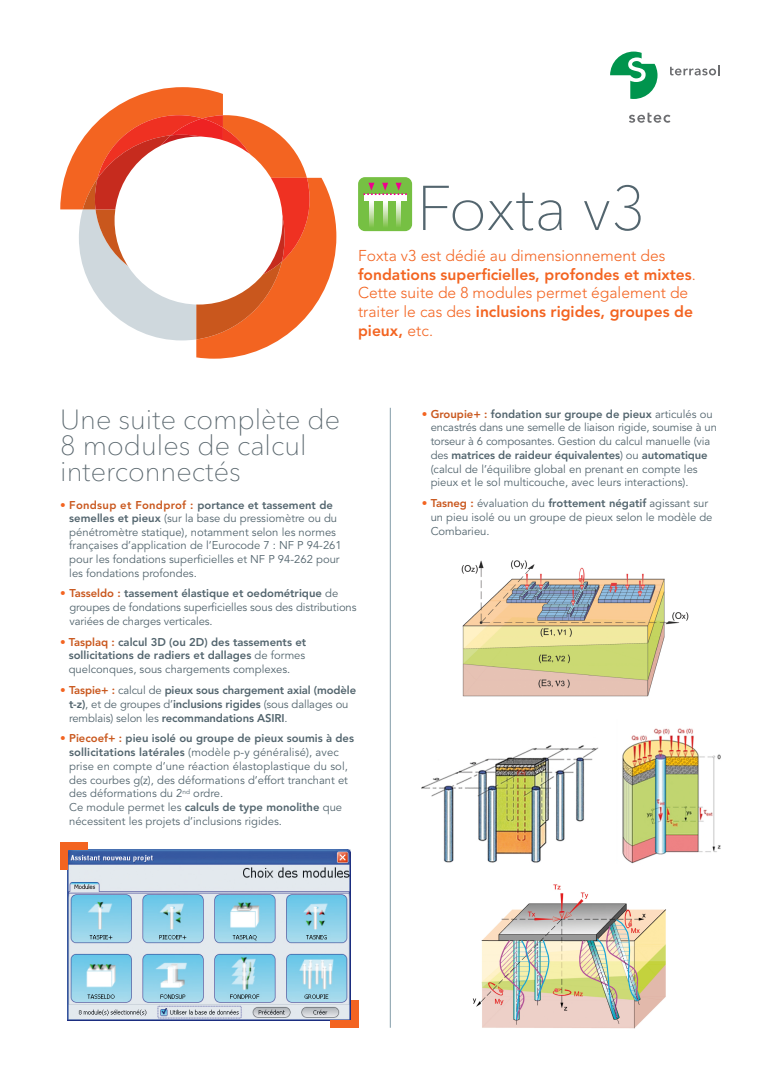
<style>
.page{position:relative;width:780px;height:1088px;background:#fff}
.page>*{position:absolute;margin:0;border:0;box-sizing:border-box;transform-origin:0 0}
.t1{font:100 62.5px "Avenir Next LT Pro";color:#53656e}
.t2{font:100 27.5px/26.2px "Avenir Next LT Pro";color:#5a676e}
.t3{font:300 15.62px/18.8px "Avenir LT Std";color:#f36421}
.t4{font:11.25px/13.8px "Avenir LT Std";color:#53656e}
.t5{font:800 11.25px/13.8px "Avenir LT Std";letter-spacing:-.01em;color:#53656e;text-align:justify}
.s1{font-weight:800}
.s2{color:#f36421}
.s3{font-weight:800;color:#c9571d}
.s4{font-weight:400;color:#f36421}
.s5{color:#c9571d}
.s6{font-weight:400}
</style>
<div class="page">
<svg style="left:60px;top:87px;width:276px;height:272px"></svg>
<div style="left:115px;top:137px;width:167px;height:167px;background:#fff;border-radius:50%"></div>
<hr style="left:390px;top:408px;width:1px;height:620px;background:#839ca9">
<svg style="left:670px;top:65px;width:49px;height:10px"></svg>
<svg style="left:629px;top:113px;width:41px;height:10px"></svg>
<svg style="left:610px;top:52px;width:47px;height:47px"></svg>
<div style="left:358px;top:177px;width:54px;height:54px;background:#76c043;border-radius:7px"></div>
<div style="left:364px;top:194px;width:42px;height:7px;background:#fff"></div>
<svg style="left:363px;top:183px;width:44px;height:12px"></svg>
<svg style="left:369px;top:201px;width:4px;height:25px"></svg>
<svg style="left:383px;top:201px;width:4px;height:25px"></svg>
<svg style="left:396px;top:201px;width:4px;height:25px"></svg>
<img style="left:67px;top:849px;width:284px;height:171px">
<div style="left:60px;top:842px;width:28px;height:7px;background:#f36421"></div>
<div style="left:60px;top:842px;width:8px;height:28px;background:#f36421"></div>
<div style="left:330px;top:1020px;width:28px;height:7px;background:#f36421"></div>
<div style="left:351px;top:1000px;width:7px;height:27px;background:#f36421"></div>
<img style="left:461px;top:560px;width:228px;height:137px">
<img style="left:472px;top:884px;width:194px;height:145px">
<img style="left:421px;top:728px;width:300px;height:136px">
<h1 class="t1" style="left:417px;top:171px;width:231px">Foxta v3</h1>
<h3 class="t3" style="left:358px;top:246px;width:339px">Foxta v3 est dédié au dimensionnement des <span class="s1">fondations superficielles, profondes et mixtes</span>.<br>Cette suite de 8 modules permet également de traiter le cas des <span class="s1">inclusions rigides, groupes de pieux,</span> etc.</h3>
<h2 class="t2" style="left:60px;top:406px;width:281px">Une suite complète de<br>8 modules de calcul interconnectés</h2>
<p class="t4" style="left:69px;top:498px;width:274px;text-indent:-9px"><span class="s2">•</span> <span class="s3">Fondsup et Fondprof :</span> <span class="s1">portance et tassement de semelles et pieux</span> (sur la base du pressiomètre ou du pénétromètre statique), notamment selon les normes françaises d’application de l’Eurocode 7 : NF P 94-261 pour les fondations superficielles et NF P 94-262 pour les fondations profondes.</p>
<p class="t4" style="left:69px;top:587px;width:288px;text-indent:-9px"><span class="s2">•</span> <span class="s3">Tasseldo :</span> <span class="s1">tassement élastique et oedométrique</span> de groupes de fondations superficielles sous des distributions variées de charges verticales.</p>
<p class="t5" style="left:69px;top:635px;width:239px;text-indent:-8px"><span class="s4">•</span> <span class="s5">Tasplaq :</span> calcul 3D (ou 2D) des tassements et sollicitations de radiers et dallages <span class="s6">de formes quelconques, sous chargements complexes.</span></p>
<p class="t5" style="left:69px;top:683px;width:288px;text-align:left;text-indent:-9px"><span class="s4">•</span> <span class="s5">Taspie+ :</span> <span class="s6">calcul de</span> pieux sous chargement axial (modèle t-z)<span class="s6">, et de groupes d’</span>inclusions rigides <span class="s6">(sous dallages ou remblais) selon les</span> recommandations ASIRI<span class="s6">.</span></p>
<p class="t4" style="left:69px;top:732px;width:286px;text-indent:-9px"><span class="s2">•</span> <span class="s3">Piecoef+ :</span> <span class="s1">pieu isolé ou groupe de pieux soumis à des sollicitations latérales</span> (modèle p-y généralisé), avec prise en compte d’une réaction élastoplastique du sol, des courbes g(z), des déformations d’effort tranchant et des déformations du 2<sup>nd</sup> ordre.<br>Ce module permet les <span class="s1">calculs de type monolithe</span> que nécessitent les projets d’inclusions rigides.</p>
<p class="t4" style="left:430px;top:407px;width:288px;text-indent:-9px"><span class="s2">•</span> <span class="s3">Groupie+ :</span> <span class="s1">fondation sur groupe de pieux</span> articulés ou encastrés dans une semelle de liaison rigide, soumise à un torseur à 6 composantes. Gestion du calcul manuelle (via des <span class="s1">matrices de raideur équivalentes</span>) ou <span class="s1">automatique </span>(calcul de l’équilibre global en prenant en compte les pieux et le sol multicouche, avec leurs interactions).</p>
<p class="t4" style="left:430px;top:497px;width:283px;text-indent:-9px"><span class="s2">•</span> <span class="s3">Tasneg :</span> évaluation du <span class="s1">frottement négatif</span> agissant sur un pieu isolé ou un groupe de pieux selon le modèle de<br>Combarieu.</p>
</div>
